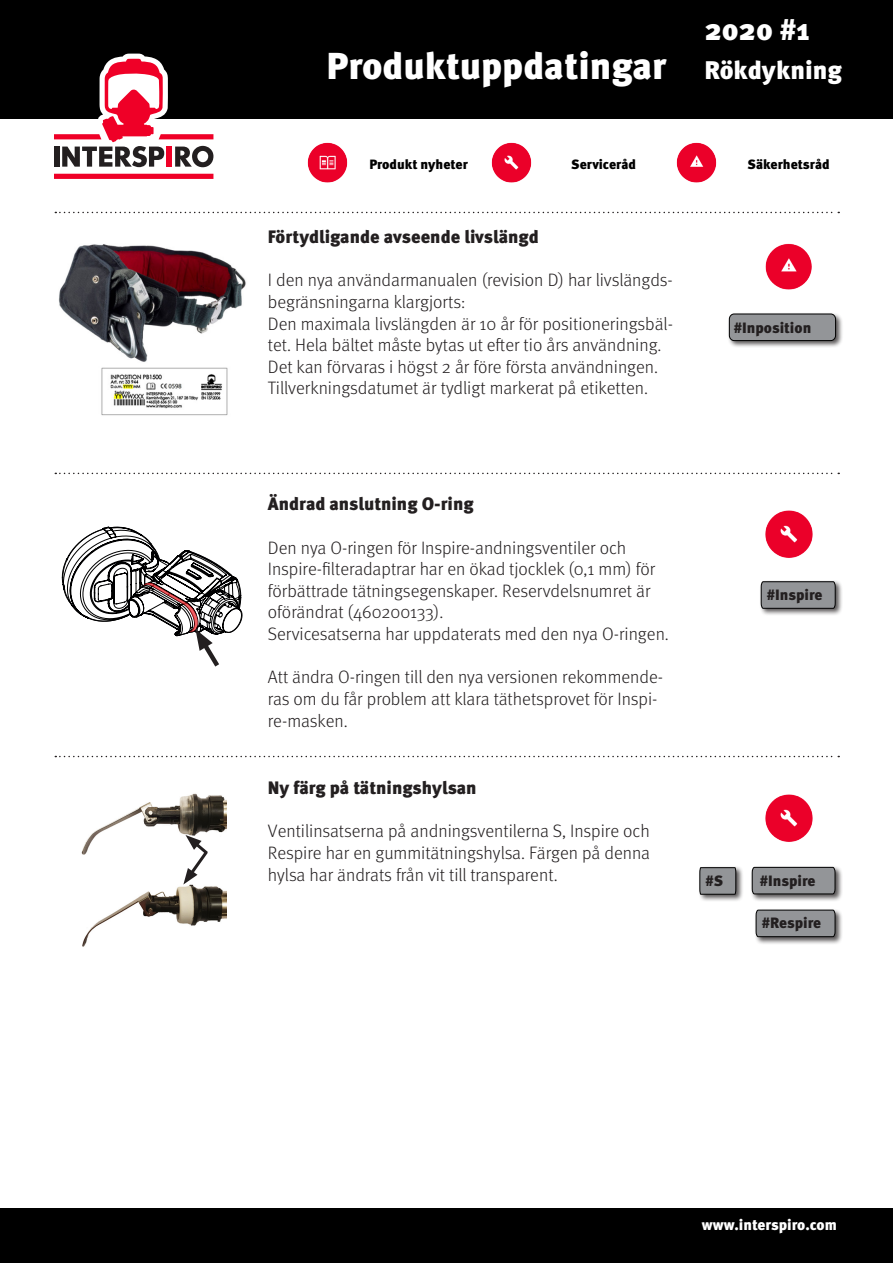
<style>
.page{position:relative;width:893px;height:1263px;background:#fff}
.page>*{position:absolute;margin:0;border:0;box-sizing:border-box;transform-origin:0 0}
.t1{font:900 37.5px "Meta Pro";color:#fff}
.t2{font:900 30px "Meta Pro";color:#fff}
.t3{font:300 18px/21.6px "Meta Pro";color:#231f20}
.t4{font:900 18px "Meta Pro";color:#231f20}
.t5{font:900 15px "Meta Pro";letter-spacing:-.005em;color:#231f20}
.t6{font:900 15px "Meta Pro";color:#fff}
.t7{font:900 13.5px "Meta Pro";color:#000}
.s1{font-size:25.5px}
</style>
<div class="page">
<div style="left:0;top:0;width:893px;height:119px;background:#000"></div>
<svg style="left:54px;top:54px;width:159px;height:125px"></svg>
<img style="left:58px;top:244px;width:188px;height:172px">
<svg style="left:55px;top:756px;width:784px;height:1px"></svg>
<svg style="left:55px;top:473px;width:784px;height:1px"></svg>
<div style="left:0;top:1209px;width:893px;height:54px;background:#000"></div>
<img style="left:765px;top:510px;width:48px;height:48px">
<img style="left:307px;top:142px;width:41px;height:41px">
<img style="left:491px;top:142px;width:41px;height:41px">
<img style="left:676px;top:142px;width:41px;height:41px">
<div style="left:727px;top:312px;width:116px;height:37px;background:#231f20;opacity:.75"></div>
<div style="left:729px;top:314px;width:106px;height:27px;background:#939598;border-radius:5px"></div>
<div style="left:729px;top:314px;width:107px;height:27px;border:1px solid #000;border-radius:5px"></div>
<svg style="left:55px;top:212px;width:784px;height:1px"></svg>
<div style="left:759px;top:580px;width:84px;height:36px;background:#231f20;opacity:.75"></div>
<svg style="left:760px;top:581px;width:76px;height:28px;background:#86888b"></svg>
<img style="left:765px;top:243px;width:47px;height:47px">
<img style="left:81px;top:793px;width:146px;height:154px">
<img style="left:765px;top:794px;width:48px;height:48px">
<div style="left:750px;top:865px;width:93px;height:37px;background:#231f20;opacity:.75"></div>
<svg style="left:751px;top:867px;width:85px;height:28px;background:#86888a"></svg>
<div style="left:698px;top:865px;width:46px;height:37px;background:#231f20;opacity:.75"></div>
<svg style="left:699px;top:867px;width:37px;height:28px"></svg>
<div style="left:754px;top:908px;width:89px;height:37px;background:#231f20;opacity:.75"></div>
<svg style="left:755px;top:909px;width:81px;height:28px;background:#898b8d"></svg>
<svg style="left:183px;top:835px;width:28px;height:49px"></svg>
<svg style="left:62px;top:526px;width:181px;height:141px"></svg>
<p class="t2" style="left:704px;top:6px;width:107px">2020 #1</p>
<p class="t1" style="left:326px;top:36px;width:517px">Produktuppdatingar <span class="s1">Rökdykning</span></p>
<p class="t7" style="left:369px;top:153px;width:100px">Produkt nyheter</p>
<p class="t7" style="left:571px;top:153px;width:66px">Serviceråd</p>
<p class="t7" style="left:748px;top:153px;width:83px">Säkerhetsråd</p>
<p class="t4" style="left:268px;top:223px;width:272px">Förtydligande avseende livslängd</p>
<p class="t3" style="left:268px;top:268px;width:407px">I den nya användarmanualen (revision D) har livslängds&shy;begränsningarna klargjorts:<br>Den maximala livslängden är 10 år för positioneringsbäl&shy;tet. Hela bältet måste bytas ut efter tio års användning.<br>Det kan förvaras i högst 2 år före första användningen.</p>
<p class="t3" style="left:268px;top:376px;width:382px">Tillverkningsdatumet är tydligt markerat på etiketten.</p>
<p class="t5" style="left:734px;top:316px;width:79px">#Inposition</p>
<p class="t4" style="left:268px;top:490px;width:207px">Ändrad anslutning O-ring</p>
<p class="t3" style="left:268px;top:536px;width:402px">Den nya O-ringen för Inspire-andningsventiler och Inspire-filteradaptrar har en ökad tjocklek (0,1 mm) för förbättrade tätningsegenskaper. Reservdelsnumret är oförändrat (460200133).<br>Servicesatserna har uppdaterats med den nya O-ringen.</p>
<p class="t3" style="left:268px;top:665px;width:397px">Att ändra O-ringen till den nya versionen rekommende&shy;ras om du får problem att klara täthetsprovet för Inspi&shy;re-masken.</p>
<p class="t4" style="left:268px;top:774px;width:210px">Ny färg på tätningshylsan</p>
<p class="t3" style="left:268px;top:819px;width:384px;text-align:justify">Ventilinsatserna på andningsventilerna S, Inspire och Respire har en gummitätningshylsa. Färgen på denna hylsa har ändrats från vit till transparent.</p>
<p class="t5" style="left:767px;top:583px;width:57px">#Inspire</p>
<p class="t5" style="left:705px;top:869px;width:19px">#S</p>
<p class="t5" style="left:760px;top:868px;width:57px">#Inspire</p>
<p class="t5" style="left:762px;top:911px;width:61px">#Respire</p>
<p class="t6" style="left:702px;top:1213px;width:137px">www.interspiro.com</p>
</div>
